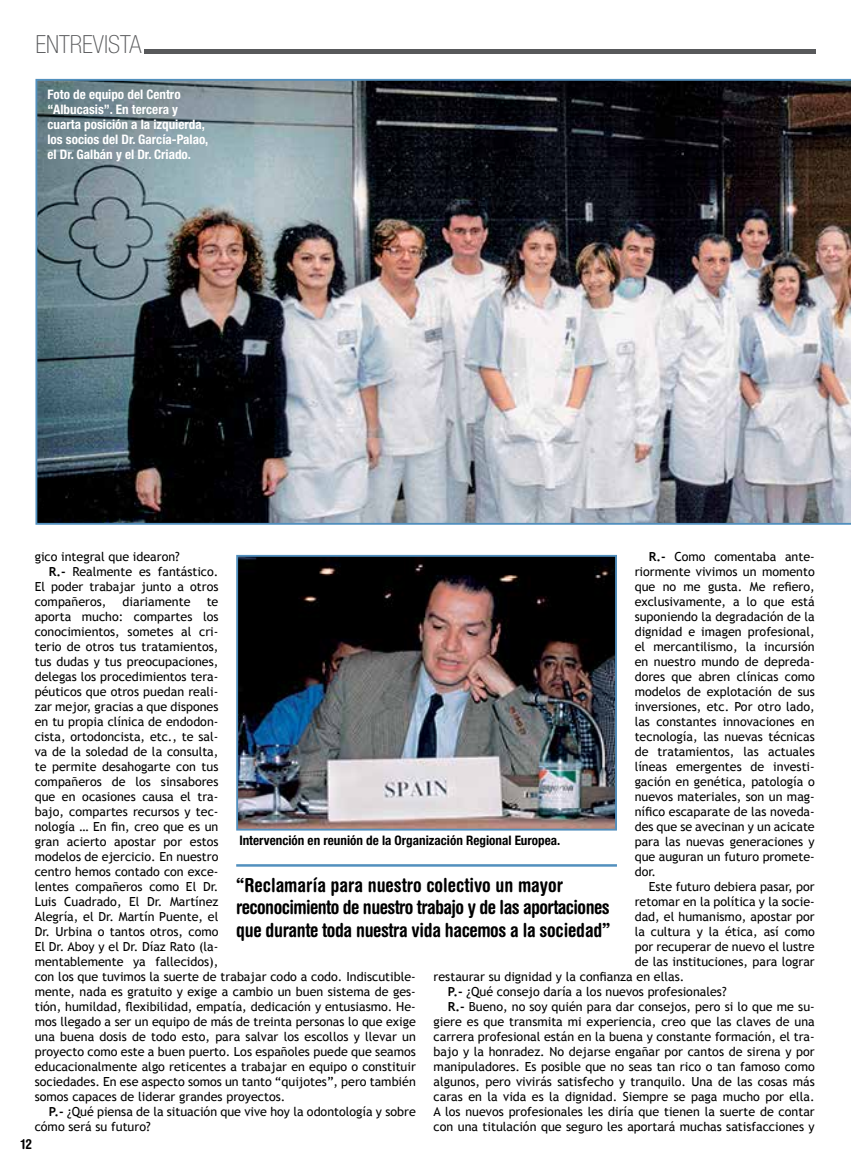
<style>
.page{position:relative;width:851px;height:1163px;background:#fff}
.page>*{position:absolute;margin:0;border:0;box-sizing:border-box;transform-origin:0 0}
.t1{font:100 condensed 25px "Helvetica Neue LT Std";color:#58595b}
.t2{font:700 condensed 19.38px/22.5px "Helvetica Rounded LT Std";letter-spacing:-.02em;color:#000}
.t3{font:700 condensed 13.75px "Helvetica Rounded LT Std";color:#000}
.t4{font:700 condensed 13.12px/15px "Helvetica Neue LT Std";color:#fff}
.t5{font:700 condensed 13.12px "Helvetica Neue LT Std";color:#000}
.t6{font:12.5px/15px "Trebuchet MS";color:#000}
.s1{font-weight:700}
</style>
<div class="page">
<hr style="left:144px;top:50px;width:671px;height:4px;background:#58595b">
<img style="left:35px;top:79px;width:815px;height:445px">
<img style="left:239px;top:558px;width:375px;height:269px">
<div style="left:236px;top:555px;width:381px;height:275px;border:2px solid #5290be"></div>
<hr style="left:236px;top:864px;width:381px;height:2px;background:#5290be">
<h1 class="t1" style="left:35px;top:30px;width:107px">ENTREVISTA</h1>
<p class="t4" style="left:47px;top:86px;width:162px">Foto de equipo del Centro “Albucasis”. En tercera y cuarta posición a la izquierda, los socios del Dr. García-Palao, el Dr. Galbán y el Dr. Criado.</p>
<p class="t6" style="left:35px;top:549px;width:147px">gico integral que idearon?</p>
<p class="t6" style="left:49px;top:564px;width:171px"><span class="s1">R.-</span> Realmente es fantástico.</p>
<p class="t6" style="left:35px;top:579px;width:185px">El poder trabajar junto a otros</p>
<p class="t6" style="left:35px;top:594px;width:73px">compañeros,</p>
<p class="t6" style="left:123px;top:594px;width:69px">diariamente</p>
<p class="t6" style="left:634px;top:549px;width:181px;text-align:justify;text-indent:14px"><span class="s1">R.-</span> Como comentaba ante&shy;riormente vivimos un momento que no me gusta. Me refiero, exclusivamente, a lo que está suponiendo la degradación de la dignidad e imagen profesional, el mercantilismo, la incursión en nuestro mundo de depreda&shy;dores que abren clínicas como modelos de explotación de sus inversiones, etc. Por otro lado, las constantes innovaciones en tecnología, las nuevas técnicas de tratamientos, las actuales líneas emergentes de investi&shy;gación en genética, patología o nuevos materiales, son un mag&shy;nífico escaparate de las noveda&shy;des que se avecinan y un acicate para las nuevas generaciones y que auguran un futuro promete&shy;dor.</p>
<p class="t6" style="left:648px;top:879px;width:167px">Este futuro debiera pasar, por</p>
<p class="t6" style="left:634px;top:894px;width:181px">retomar en la política y la socie-</p>
<p class="t6" style="left:634px;top:909px;width:181px">dad, el humanismo, apostar por</p>
<p class="t6" style="left:634px;top:924px;width:181px">la cultura y la ética, así como</p>
<p class="t6" style="left:634px;top:939px;width:181px">por recuperar de nuevo el lustre</p>
<p class="t6" style="left:634px;top:954px;width:181px">de las instituciones, para lograr</p>
<p class="t6" style="left:433px;top:969px;width:252px">restaurar su dignidad y la confianza en ellas.</p>
<p class="t6" style="left:448px;top:984px;width:280px"><span class="s1">P.-</span> ¿Qué consejo daría a los nuevos profesionales?</p>
<p class="t6" style="left:448px;top:999px;width:368px"><span class="s1">R.-</span> Bueno, no soy quién para dar consejos, pero si lo que me su-</p>
<p class="t6" style="left:433px;top:1014px;width:382px">giere es que transmita mi experiencia, creo que las claves de una</p>
<p class="t6" style="left:433px;top:1029px;width:382px">carrera profesional están en la buena y constante formación, el tra-</p>
<p class="t6" style="left:433px;top:1044px;width:382px">bajo y la honradez. No dejarse engañar por cantos de sirena y por</p>
<p class="t6" style="left:433px;top:1059px;width:382px">manipuladores. Es posible que no seas tan rico o tan famoso como</p>
<p class="t6" style="left:433px;top:1074px;width:382px">algunos, pero vivirás satisfecho y tranquilo. Una de las cosas más</p>
<p class="t6" style="left:433px;top:1089px;width:382px">caras en la vida es la dignidad. Siempre se paga mucho por ella.</p>
<p class="t6" style="left:433px;top:1104px;width:382px">A los nuevos profesionales les diría que tienen la suerte de contar</p>
<p class="t6" style="left:433px;top:1119px;width:382px">con una titulación que seguro les aportará muchas satisfacciones y</p>
<p class="t6" style="left:35px;top:594px;width:382px;text-indent:172px">te<br>aporta mucho: compartes los<br>conocimientos, sometes al cri-<br>terio de otros tus tratamientos,<br>tus dudas y tus preocupaciones,<br>delegas los procedimientos tera-<br>péuticos que otros puedan reali-<br>zar mejor, gracias a que dispones<br>en tu propia clínica de endodon-<br>cista, ortodoncista, etc., te sal-<br>va de la soledad de la consulta,<br>te permite desahogarte con tus<br>compañeros de los sinsabores<br>que en ocasiones causa el tra-<br>bajo, compartes recursos y tec-<br>nología … En fin, creo que es un<br>gran acierto apostar por estos<br>modelos de ejercicio. En nuestro<br>centro hemos contado con exce-<br>lentes compañeros como El Dr.<br>Luis Cuadrado, El Dr. Martínez<br>Alegría, el Dr. Martín Puente, el<br>Dr. Urbina o tantos otros, como<br>El Dr. Aboy y el Dr. Díaz Rato (la-<br>mentablemente ya fallecidos),<br>con los que tuvimos la suerte de trabajar codo a codo. Indiscutible&shy;mente, nada es gratuito y exige a cambio un buen sistema de ges&shy;tión, humildad, flexibilidad, empatía, dedicación y entusiasmo. He&shy;mos llegado a ser un equipo de más de treinta personas lo que exige una buena dosis de todo esto, para salvar los escollos y llevar un proyecto como este a buen puerto. Los españoles puede que seamos educacionalmente algo reticentes a trabajar en equipo o constituir sociedades. En ese aspecto somos un tanto “quijotes”, pero también somos capaces de liderar grandes proyectos.</p>
<p class="t6" style="left:35px;top:1104px;width:382px;text-indent:14px"><span class="s1">P.-</span> ¿Qué piensa de la situación que vive hoy la odontología y sobre cómo será su futuro?</p>
<p class="t5" style="left:239px;top:832px;width:322px">Intervención en reunión de la Organización Regional Europea.</p>
<h2 class="t2" style="left:236px;top:872px;width:376px">“Reclamaría para nuestro colectivo un mayor reconocimiento de nuestro trabajo y de las aportaciones que durante toda nuestra vida hacemos a la sociedad”</h2>
<p class="t3" style="left:21px;top:1135px;width:13px">12</p>
</div>
